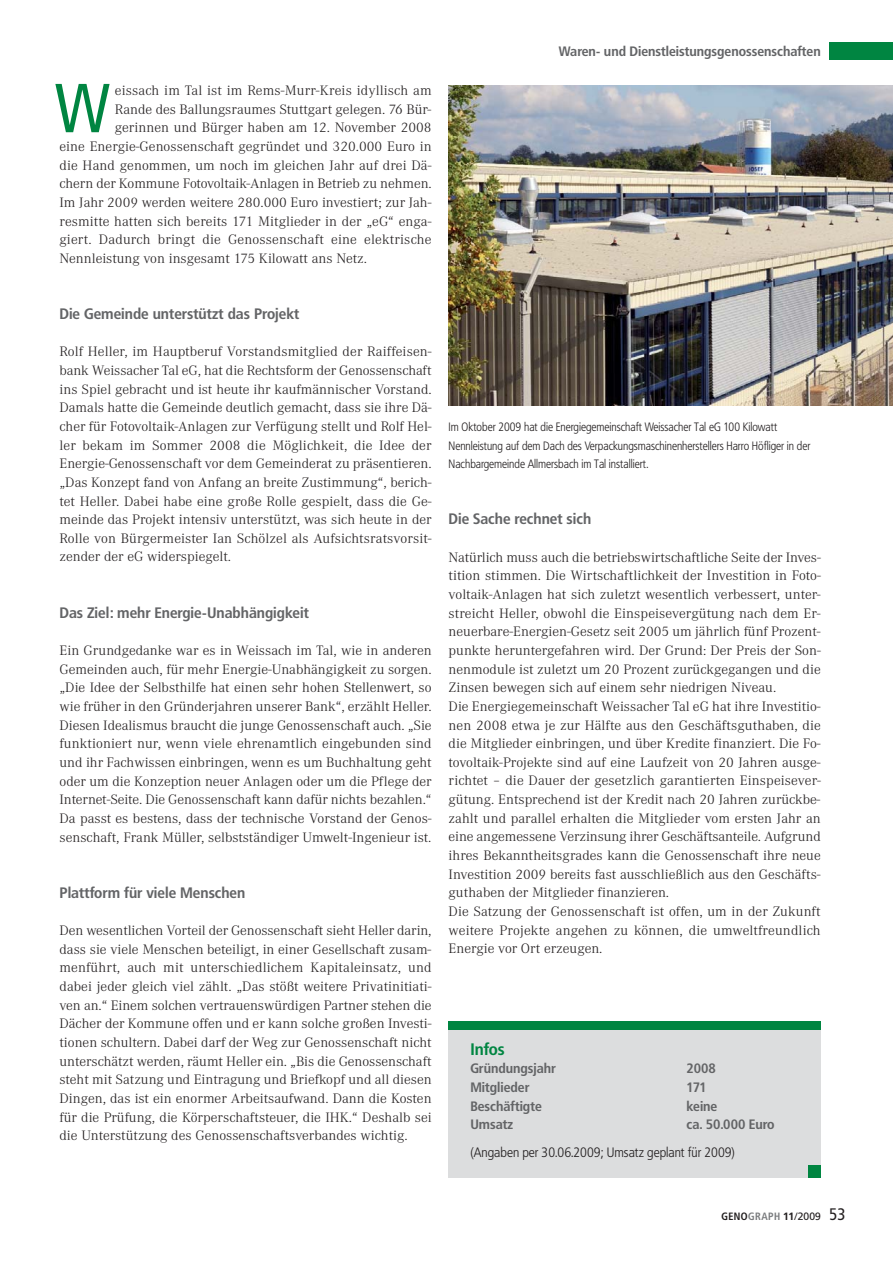
<style>
.page{position:relative;width:893px;height:1263px;background:#fff}
.page>*{position:absolute;margin:0;border:0;box-sizing:border-box;transform-origin:0 0}
.t1{font:68.4px "Frutiger Condensed BQ";color:#008541}
.t2{font:700 16.5px "Frutiger Condensed BQ";color:#008541;scale:1.05 1}
.t3{font:700 15px "Frutiger Condensed BQ";color:#636466;scale:1.05 1}
.t4{font:300 14.25px/18.6px "Corporate A";color:#231f20;text-align:justify;scale:1.05 1}
.t5{font:700 13.5px "Frutiger Condensed BQ";color:#636466;scale:1.05 1}
.t6{font:300 13.5px "Frutiger Condensed BQ";color:#231f20;scale:1.05 1}
.t7{font:300 12px/18.6px "Frutiger Condensed BQ";color:#231f20}
.t8{font:700 10.5px "Frutiger Condensed BQ";letter-spacing:.055em;color:#7a7c7e}
.s1{color:#231f20}
.s2{font-family:"Frutiger BQ";color:#231f20}
.s3{font-family:"Frutiger BQ";font-weight:400;color:#231f20}
.s4{font-weight:400;font-size:16.5px;color:#231f20}
</style>
<div class="page">
<div style="left:829px;top:43px;width:63px;height:17px;background:#008541"></div>
<img style="left:448px;top:85px;width:444px;height:321px">
<div style="left:448px;top:1021px;width:372px;height:157px;background:#dcddde"></div>
<div style="left:448px;top:1021px;width:372px;height:9px;background:#008541"></div>
<div style="left:808px;top:1165px;width:12px;height:13px;background:#008541"></div>
<h1 class="t1" style="left:55px;top:65px;width:56px">W</h1>
<p class="t4" style="left:115px;top:82px;width:303px">eissach im Tal ist im Rems-Murr-Kreis idyllisch am</p>
<p class="t4" style="left:115px;top:101px;width:303px">Rande des Ballungsraumes Stuttgart gelegen. 76 Bür-</p>
<p class="t4" style="left:115px;top:119px;width:303px">gerinnen und Bürger haben am 12. November 2008</p>
<p class="t4" style="left:60px;top:138px;width:356px">eine Energie-Genossenschaft gegründet und 320.000 Euro in</p>
<p class="t4" style="left:60px;top:157px;width:356px">die Hand genommen, um noch im gleichen Jahr auf drei Dä-</p>
<p class="t4" style="left:60px;top:175px;width:356px">chern der Kommune Fotovoltaik-Anlagen in Betrieb zu nehmen.</p>
<p class="t4" style="left:60px;top:194px;width:356px">Im Jahr 2009 werden weitere 280.000 Euro investiert; zur Jah-</p>
<p class="t4" style="left:60px;top:213px;width:356px">resmitte hatten sich bereits 171 Mitglieder in der „eG“ enga-</p>
<p class="t4" style="left:60px;top:231px;width:356px">giert. Dadurch bringt die Genossenschaft eine elektrische</p>
<p class="t4" style="left:60px;top:250px;width:294px">Nennleistung von insgesamt 175 Kilowatt ans Netz.</p>
<p class="t3" style="left:60px;top:308px;width:230px">Die Gemeinde unterstützt das Projekt</p>
<p class="t4" style="left:60px;top:343px;width:356px">Rolf Heller, im Hauptberuf Vorstandsmitglied der Raiffeisen&shy;bank Weissacher Tal eG, hat die Rechtsform der Genossenschaft ins Spiel gebracht und ist heute ihr kaufmännischer Vorstand.<br>Damals hatte die Gemeinde deutlich gemacht, dass sie ihre Dä&shy;cher für Fotovoltaik-Anlagen zur Verfügung stellt und Rolf Hel&shy;ler bekam im Sommer 2008 die Möglichkeit, die Idee der Energie-Genossenschaft vor dem Gemeinderat zu präsentieren. „Das Konzept fand von Anfang an breite Zustimmung“, berich&shy;tet Heller. Dabei habe eine große Rolle gespielt, dass die Ge&shy;meinde das Projekt intensiv unterstützt, was sich heute in der Rolle von Bürgermeister Ian Schölzel als Aufsichtsratsvorsit&shy;zender der eG widerspiegelt.</p>
<p class="t3" style="left:60px;top:606px;width:239px">Das Ziel: mehr Energie-Unabhängigkeit</p>
<p class="t4" style="left:60px;top:642px;width:356px">Ein Grundgedanke war es in Weissach im Tal, wie in anderen Gemeinden auch, für mehr Energie-Unabhängigkeit zu sorgen. „Die Idee der Selbsthilfe hat einen sehr hohen Stellenwert, so wie früher in den Gründerjahren unserer Bank“, erzählt Heller.<br>Diesen Idealismus braucht die junge Genossenschaft auch. „Sie funktioniert nur, wenn viele ehrenamtlich eingebunden sind und ihr Fachwissen einbringen, wenn es um Buchhaltung geht oder um die Konzeption neuer Anlagen oder um die Pflege der Internet-Seite. Die Genossenschaft kann dafür nichts bezahlen.“ Da passt es bestens, dass der technische Vorstand der Genos&shy;senschaft, Frank Müller, selbstständiger Umwelt-Ingenieur ist.</p>
<p class="t3" style="left:60px;top:886px;width:178px">Plattform für viele Menschen</p>
<p class="t4" style="left:60px;top:922px;width:356px">Den wesentlichen Vorteil der Genossenschaft sieht Heller darin, dass sie viele Menschen beteiligt, in einer Gesellschaft zusam&shy;menführt, auch mit unterschiedlichem Kapitaleinsatz, und dabei jeder gleich viel zählt. „Das stößt weitere Privatinitiati&shy;ven an.“ Einem solchen vertrauenswürdigen Partner stehen die Dächer der Kommune offen und er kann solche großen Investi&shy;tionen schultern. Dabei darf der Weg zur Genossenschaft nicht unterschätzt werden, räumt Heller ein. „Bis die Genossenschaft steht mit Satzung und Eintragung und Briefkopf und all diesen Dingen, das ist ein enormer Arbeitsaufwand. Dann die Kosten für die Prüfung, die Körperschaftsteuer, die IHK.“ Deshalb sei die Unterstützung des Genossenschaftsverbandes wichtig.</p>
<p class="t5" style="left:559px;top:46px;width:251px">Waren- und Dienstleistungsgenossenschaften</p>
<p class="t7" style="left:448px;top:418px;width:363px">Im Oktober 2009 hat die Energiegemeinschaft Weissacher Tal eG 100 Kilowatt<br>Nennleistung auf dem Dach des Verpackungsmaschinenherstellers Harro Höfliger in der<br>Nachbargemeinde Allmersbach im Tal installiert.</p>
<p class="t3" style="left:448px;top:513px;width:137px">Die Sache rechnet sich</p>
<p class="t4" style="left:448px;top:549px;width:356px;text-align:left">Natürlich muss auch die betriebswirtschaftliche Seite der Inves&shy;tition stimmen. Die Wirtschaftlichkeit der Investition in Foto&shy;voltaik-Anlagen hat sich zuletzt wesentlich verbessert, unter&shy;streicht Heller, obwohl die Einspeisevergütung nach dem Er&shy;neuerbare-Energien-Gesetz seit 2005 um jährlich fünf Prozent&shy;punkte heruntergefahren wird. Der Grund: Der Preis der Son&shy;nenmodule ist zuletzt um 20 Prozent zurückgegangen und die Zinsen bewegen sich auf einem sehr niedrigen Niveau.<br>Die Energiegemeinschaft Weissacher Tal eG hat ihre Investitio&shy;nen 2008 etwa je zur Hälfte aus den Geschäftsguthaben, die die Mitglieder einbringen, und über Kredite finanziert. Die Fo&shy;tovoltaik-Projekte sind auf eine Laufzeit von 20 Jahren ausge&shy;richtet – die Dauer der gesetzlich garantierten Einspeisever&shy;gütung. Entsprechend ist der Kredit nach 20 Jahren zurückbe&shy;zahlt und parallel erhalten die Mitglieder vom ersten Jahr an eine angemessene Verzinsung ihrer Geschäftsanteile. Aufgrund ihres Bekanntheitsgrades kann die Genossenschaft ihre neue Investition 2009 bereits fast ausschließlich aus den Geschäfts&shy;guthaben der Mitglieder finanzieren.<br>Die Satzung der Genossenschaft ist offen, um in der Zukunft weitere Projekte angehen zu können, die umweltfreundlich Energie vor Ort erzeugen.</p>
<p class="t2" style="left:470px;top:1042px;width:34px">Infos</p>
<p class="t5" style="left:470px;top:1063px;width:83px">Gründungsjahr</p>
<p class="t5" style="left:686px;top:1063px;width:30px">2008</p>
<p class="t5" style="left:470px;top:1082px;width:58px">Mitglieder</p>
<p class="t5" style="left:686px;top:1082px;width:21px">171</p>
<p class="t5" style="left:470px;top:1101px;width:69px">Beschäftigte</p>
<p class="t5" style="left:686px;top:1101px;width:31px">keine</p>
<p class="t5" style="left:470px;top:1119px;width:42px">Umsatz</p>
<p class="t5" style="left:686px;top:1119px;width:85px">ca. 50.000 Euro</p>
<p class="t6" style="left:470px;top:1147px;width:253px">(Angaben per 30.06.2009; Umsatz geplant für 2009)</p>
<p class="t8" style="left:721px;top:1212px;width:126px"><span class="s1">GENO</span>GRAPH <span class="s2">11</span><span class="s3">/2009</span> <span class="s4">53</span></p>
</div>
